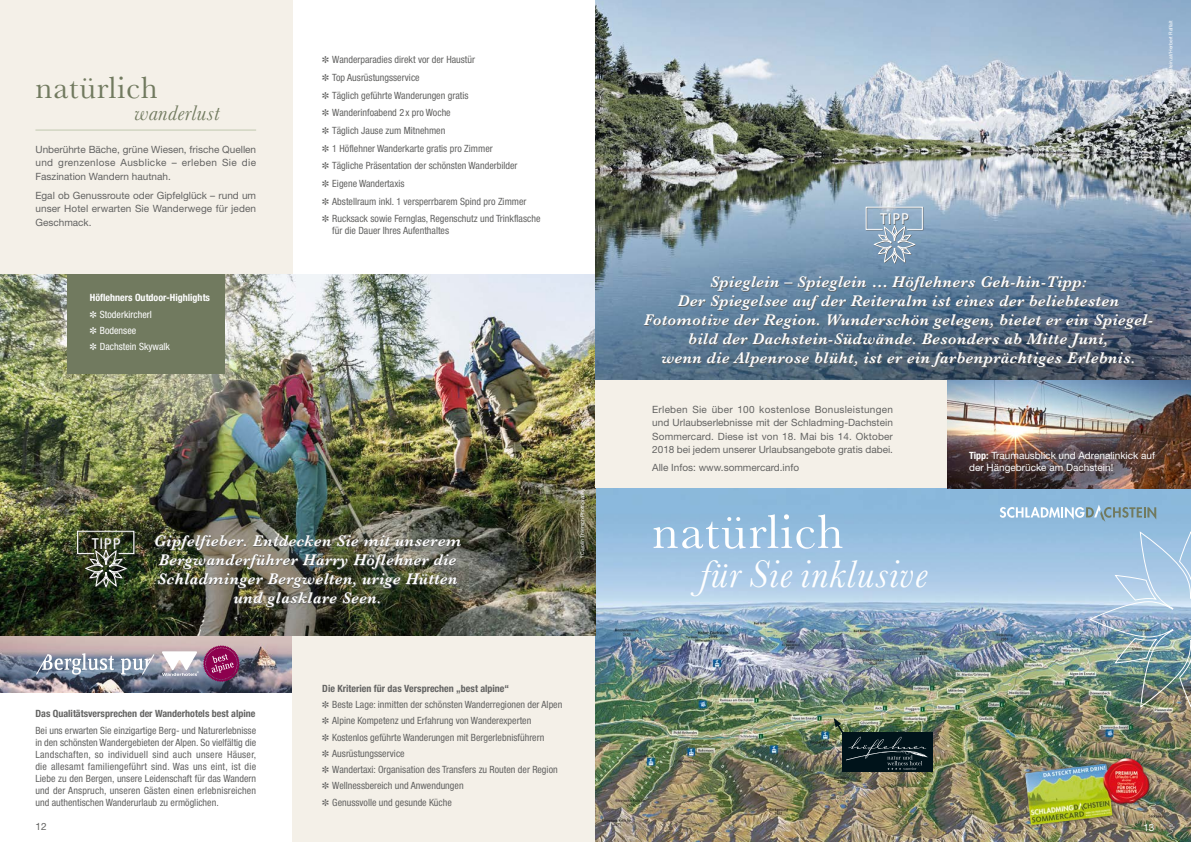
<style>
.page{position:relative;width:1191px;height:842px;background:#fff}
.page>*{position:absolute;margin:0;border:0;box-sizing:border-box;transform-origin:0 0}
.t1{font:50px "Baskerville";letter-spacing:.03em;color:#fff}
.t2{font:italic 40px "Baskerville";letter-spacing:.03em;color:#fff}
.t3{font:32px "Baskerville";letter-spacing:.03em;color:#717a5f}
.t4{font:italic 22px "Baskerville";letter-spacing:.02em;color:#717a5f}
.t5{font:italic 600 16px/19px "Baskerville";letter-spacing:.03em;color:#fff;text-align:center}
.t6{font:condensed 15px "Helvetica Neue LT Std";letter-spacing:.1em;color:#fff}
.t7{font:condensed 10px/17.7px "Helvetica Neue LT Std";color:#636362}
.t8{font:10px/13.5px "Helvetica Neue LT Std";color:#636362;text-align:justify}
.t9{font:condensed 10px/16.2px "Helvetica Neue LT Std";color:#fff}
.t10{font:10px/12px "Helvetica Neue LT Std";color:#fff}
.t11{font:700 condensed 10px "Helvetica Neue LT Std";color:#636362}
.t12{font:5px "Helvetica Neue LT Std";color:#fff}
.s1{font-weight:700}
.s2{font-weight:700;font-stretch:condensed}
</style>
<div class="page">
<img style="left:0;top:635px;width:292px;height:57px">
<svg style="left:162px;top:645px;width:78px;height:37px;background:#ad7f9d"></svg>
<svg style="left:121px;top:654px;width:33px;height:21px"></svg>
<svg style="left:36px;top:653px;width:78px;height:22px;background:#9aa4b4"></svg>
<div style="left:292px;top:635px;width:303px;height:207px;background:#f4f0e8"></div>
<img style="left:596px;top:488px;width:595px;height:354px">
<div style="left:0;top:0;width:292px;height:571px;background:#f4f0e8"></div>
<img style="left:0;top:274px;width:595px;height:361px">
<hr style="left:35px;top:130px;width:221px;height:1px;background:#c0c8af">
<svg style="left:77px;top:531px;width:58px;height:57px;background:#4a533e"></svg>
<div style="left:67px;top:274px;width:158px;height:99px;background:#717a5f"></div>
<img style="left:595px;top:0;width:596px;height:380px">
<div style="left:842px;top:733px;width:91px;height:39px;background:#00131a"></div>
<img style="left:833px;top:718px;width:95px;height:52px">
<svg style="left:999px;top:505px;width:157px;height:17px;background:#9bbcd2"></svg>
<div style="left:595px;top:380px;width:596px;height:108px;background:#f4f0e8"></div>
<img style="left:1020px;top:753px;width:132px;height:78px">
<svg style="left:865px;top:207px;width:58px;height:57px;background:#92abc1"></svg>
<img style="left:1089px;top:532px;width:102px;height:175px">
<img style="left:947px;top:380px;width:244px;height:108px">
<h3 class="t3" style="left:35px;top:67px;width:124px">natürlich</h3>
<h3 class="t4" style="left:134px;top:98px;width:86px">wanderlust</h3>
<p class="t8" style="left:35px;top:142px;width:222px">Unberührte Bäche, grüne Wiesen, frische Quellen und grenzenlose Ausblicke – erleben Sie die Faszination Wandern hautnah.</p>
<p class="t8" style="left:35px;top:188px;width:222px">Egal ob Genussroute oder Gipfelglück – rund um unser Hotel erwarten Sie Wanderwege für jeden Geschmack.</p>
<p class="t9" style="left:90px;top:290px;width:122px"><span class="s1">Höflehners Outdoor-Highlights </span>✽ Stoderkircherl<br>✽ Bodensee<br>✽ Dachstein Skywalk</p>
<p class="t7" style="left:322px;top:51px;width:220px">✽ Wanderparadies direkt vor der Haustür<br>✽ Top Ausrüstungsservice<br>✽ Täglich geführte Wanderungen gratis<br>✽ Wanderinfoabend 2 x pro Woche<br>✽ Täglich Jause zum Mitnehmen<br>✽ 1 Höflehner Wanderkarte gratis pro Zimmer<br>✽ Tägliche Präsentation der schönsten Wanderbilder<br>✽ Eigene Wandertaxis<br>✽ Abstellraum inkl. 1 versperrbarem Spind pro Zimmer<br>✽ Rucksack sowie Fernglas, Regenschutz und Trinkflasche</p>
<p class="t7" style="left:332px;top:222px;width:118px">für die Dauer Ihres Aufenthaltes</p>
<h3 class="t6" style="left:92px;top:534px;width:30px">TIPP</h3>
<h3 class="t5" style="left:154px;top:531px;width:308px">Gipfelfieber. Entdecken Sie mit unserem Bergwanderführer Harry Höflehner die Schladminger Bergwelten, urige Hütten und glasklare Seen.</h3>
<p class="t12" style="left:579px;top:558px;width:72px;rotate:-90deg"><sup>©</sup> Carolin Thiersch Photography</p>
<p class="t11" style="left:35px;top:708px;width:222px">Das Qualitätsversprechen der Wanderhotels best alpine</p>
<p class="t7" style="left:35px;top:724px;width:222px;line-height:12px;text-align:justify">Bei uns erwarten Sie einzigartige Berg- und Naturerlebnisse in den schönsten Wandergebieten der Alpen. So vielfältig die Landschaften, so individuell sind auch unsere Häuser, die allesamt familiengeführt sind. Was uns eint, ist die Liebe zu den Bergen, unsere Leidenschaft für das Wandern und der Anspruch, unseren Gästen einen erlebnisreichen und authentischen Wanderurlaub zu ermöglichen.</p>
<p class="t8" style="left:35px;top:820px;width:13px">12</p>
<p class="t7" style="left:322px;top:680px;width:241px;line-height:16.2px"><span class="s1">Die Kriterien für das Versprechen „best alpine“<br></span>✽ Beste Lage: inmitten der schönsten Wanderregionen der Alpen ✽ Alpine Kompetenz und Erfahrung von Wanderexperten<br>✽ Kostenlos geführte Wanderungen mit Bergerlebnisführern<br>✽ Ausrüstungsservice<br>✽ Wandertaxi: Organisation des Transfers zu Routen der Region ✽ Wellnessbereich und Anwendungen<br>✽ Genussvolle und gesunde Küche</p>
<p class="t12" style="left:1167px;top:115px;width:96px;rotate:-90deg"><sup>©</sup> Schladming-Dachstein.at/Herbert Raffalt</p>
<h3 class="t6" style="left:880px;top:210px;width:30px">TIPP</h3>
<p class="t5" style="left:644px;top:272px;width:511px">Spieglein – Spieglein … Höflehners Geh-hin-Tipp:<br>Der Spiegelsee auf der Reiteralm ist eines der beliebtesten Fotomotive der Region. Wunderschön gelegen, bietet er ein Spiegel&shy;bild der Dachstein-Südwände. Besonders ab Mitte Juni,<br>wenn die Alpenrose blüht, ist er ein farbenprächtiges Erlebnis.</p>
<p class="t8" style="left:652px;top:402px;width:242px">Erleben Sie über 100 kostenlose Bonusleistungen und Urlaubserlebnisse mit der Schladming-Dachstein Sommercard. Diese ist von 18. Mai bis 14. Oktober 2018 bei jedem unserer Urlaubsangebote gratis dabei.</p>
<p class="t8" style="left:652px;top:461px;width:148px">Alle Infos: www.sommercard.info</p>
<h1 class="t1" style="left:652px;top:500px;width:193px">natürlich</h1>
<h2 class="t2" style="left:699px;top:548px;width:229px">für Sie inklusive</h2>
<p class="t10" style="left:969px;top:449px;width:187px"><span class="s2">Tipp:</span> Traumausblick und Adrenalinkick auf der Hängebrücke am Dachstein!</p>
<p class="t10" style="left:1143px;top:821px;width:13px">13</p>
</div>
